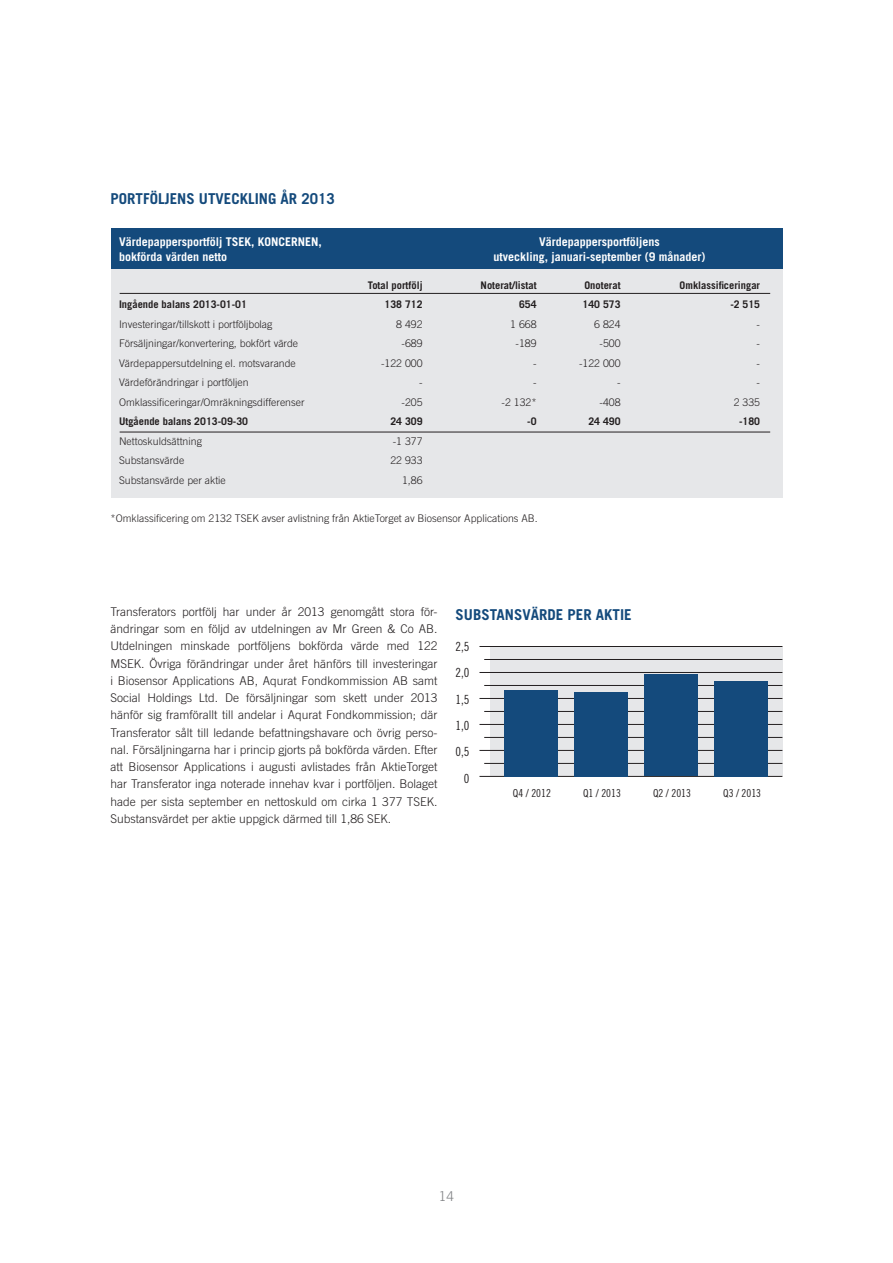
<style>
.page{position:relative;width:893px;height:1263px;background:#fff}
.page>*{position:absolute;margin:0;border:0;box-sizing:border-box;transform-origin:0 0}
.Rubrik_2{font:700 15px "Trade Gothic";color:#144a7c}
.t1{font:300 13.5px "Trade Gothic";color:#808285}
.t2{font:12.6px/26.2px "Trade Gothic Cond Eighteen";color:#231f20;text-align:right}
.Punkter{font:300 12px/17.2px "Trade Gothic";color:#231f20;text-align:justify}
.Bröd1_indrag{font:700 12px "Trade Gothic";color:#fff}
.t3{font:10.95px "Trade Gothic Cond Eighteen";color:#231f20}
.Bröd1_indrag-2{font:300 10.5px "Trade Gothic";color:#231f20}
.Bröd1_indrag-3{font:700 10.5px "Trade Gothic";color:#231f20}
.Punkter-2{font:300 10.5px "Trade Gothic";color:#231f20}
</style>
<div class="page">
<div style="left:111px;top:248px;width:671px;height:250px;background:#e6e7e9"></div>
<div style="left:111px;top:229px;width:671px;height:40px;background:#144a7c"></div>
<hr style="left:120px;top:293px;width:650px;height:1px;background:#231f20">
<hr style="left:120px;top:432px;width:650px;height:1px;background:#231f20">
<div style="left:490px;top:646px;width:292px;height:130px;background:#e6e7e9"></div>
<hr style="left:479px;top:672px;width:303px;height:1px;background:#231f20">
<hr style="left:479px;top:698px;width:303px;height:1px;background:#231f20">
<hr style="left:479px;top:646px;width:303px;height:1px;background:#231f20">
<hr style="left:479px;top:724px;width:303px;height:1px;background:#231f20">
<hr style="left:479px;top:750px;width:303px;height:1px;background:#231f20">
<hr style="left:479px;top:776px;width:303px;height:1px;background:#231f20">
<hr style="left:484px;top:659px;width:298px;height:1px;background:#231f20">
<hr style="left:484px;top:685px;width:298px;height:1px;background:#231f20">
<hr style="left:484px;top:711px;width:298px;height:1px;background:#231f20">
<hr style="left:484px;top:737px;width:298px;height:1px;background:#231f20">
<hr style="left:484px;top:763px;width:298px;height:1px;background:#231f20">
<div style="left:504px;top:690px;width:54px;height:86px;background:#144a7c"></div>
<div style="left:574px;top:692px;width:54px;height:84px;background:#144a7c"></div>
<div style="left:714px;top:681px;width:54px;height:95px;background:#144a7c"></div>
<div style="left:644px;top:674px;width:54px;height:102px;background:#144a7c"></div>
<p class="Rubrik_2" style="left:111px;top:190px;width:226px">PORTFÖLJENS UTVECKLING ÅR 2013</p>
<p class="Bröd1_indrag" style="left:119px;top:234px;width:204px">Värdepappersportfölj TSEK, KONCERNEN,</p>
<p class="Bröd1_indrag" style="left:539px;top:234px;width:122px">Värdepappersportföljens</p>
<p class="Bröd1_indrag" style="left:119px;top:249px;width:109px">bokförda värden netto</p>
<p class="Bröd1_indrag" style="left:494px;top:249px;width:213px">utveckling, januari-september (9 månader)</p>
<p class="Bröd1_indrag-3" style="left:368px;top:279px;width:56px">Total portfölj</p>
<p class="Bröd1_indrag-3" style="left:481px;top:279px;width:58px">Noterat/listat</p>
<p class="Bröd1_indrag-3" style="left:584px;top:279px;width:38px">Onoterat</p>
<p class="Bröd1_indrag-3" style="left:680px;top:279px;width:82px">Omklassificeringar</p>
<p class="Bröd1_indrag-3" style="left:119px;top:298px;width:129px">Ingående balans 2013-01-01</p>
<p class="Bröd1_indrag-3" style="left:385px;top:298px;width:39px">138 712</p>
<p class="Bröd1_indrag-3" style="left:519px;top:298px;width:19px">654</p>
<p class="Bröd1_indrag-3" style="left:583px;top:298px;width:39px">140 573</p>
<p class="Bröd1_indrag-3" style="left:730px;top:298px;width:31px">-2 515</p>
<p class="Bröd1_indrag-2" style="left:119px;top:318px;width:155px">Investeringar/tillskott i portföljbolag</p>
<p class="Bröd1_indrag-2" style="left:396px;top:318px;width:28px">8 492</p>
<p class="Bröd1_indrag-2" style="left:510px;top:318px;width:28px">1 668</p>
<p class="Bröd1_indrag-2" style="left:594px;top:318px;width:28px">6 824</p>
<p class="Bröd1_indrag-2" style="left:757px;top:318px;width:5px">-</p>
<p class="Bröd1_indrag-2" style="left:119px;top:337px;width:181px">Försäljningar/konvertering, bokfört värde</p>
<p class="Bröd1_indrag-2" style="left:402px;top:337px;width:23px">-689</p>
<p class="Bröd1_indrag-2" style="left:516px;top:337px;width:23px">-189</p>
<p class="Bröd1_indrag-2" style="left:600px;top:337px;width:23px">-500</p>
<p class="Bröd1_indrag-2" style="left:757px;top:337px;width:5px">-</p>
<p class="Bröd1_indrag-2" style="left:119px;top:357px;width:178px">Värdepappersutdelning el. motsvarande</p>
<p class="Bröd1_indrag-2" style="left:381px;top:357px;width:43px">-122 000</p>
<p class="Bröd1_indrag-2" style="left:533px;top:357px;width:5px">-</p>
<p class="Bröd1_indrag-2" style="left:579px;top:357px;width:43px">-122 000</p>
<p class="Bröd1_indrag-2" style="left:757px;top:357px;width:5px">-</p>
<p class="Bröd1_indrag-2" style="left:119px;top:376px;width:131px">Värdeförändringar i portföljen</p>
<p class="Bröd1_indrag-2" style="left:419px;top:376px;width:5px">-</p>
<p class="Bröd1_indrag-2" style="left:533px;top:376px;width:5px">-</p>
<p class="Bröd1_indrag-2" style="left:617px;top:376px;width:5px">-</p>
<p class="Bröd1_indrag-2" style="left:757px;top:376px;width:5px">-</p>
<p class="Bröd1_indrag-2" style="left:119px;top:396px;width:187px">Omklassificeringar/Omräkningsdifferenser</p>
<p class="Bröd1_indrag-2" style="left:402px;top:396px;width:23px">-205</p>
<p class="Bröd1_indrag-2" style="left:502px;top:396px;width:37px">-2 132*</p>
<p class="Bröd1_indrag-2" style="left:600px;top:396px;width:23px">-408</p>
<p class="Bröd1_indrag-2" style="left:734px;top:396px;width:28px">2 335</p>
<p class="Bröd1_indrag-3" style="left:119px;top:415px;width:130px">Utgående balans 2013-09-30</p>
<p class="Bröd1_indrag-3" style="left:390px;top:415px;width:34px">24 309</p>
<p class="Bröd1_indrag-3" style="left:527px;top:415px;width:11px">-0</p>
<p class="Bröd1_indrag-3" style="left:588px;top:415px;width:34px">24 490</p>
<p class="Bröd1_indrag-3" style="left:739px;top:415px;width:23px">-180</p>
<p class="Bröd1_indrag-2" style="left:119px;top:435px;width:84px">Nettoskuldsättning</p>
<p class="Bröd1_indrag-2" style="left:393px;top:435px;width:31px">-1 377</p>
<p class="Bröd1_indrag-2" style="left:119px;top:454px;width:67px">Substansvärde</p>
<p class="Bröd1_indrag-2" style="left:390px;top:454px;width:34px">22 933</p>
<p class="Bröd1_indrag-2" style="left:119px;top:474px;width:108px">Substansvärde per aktie</p>
<p class="Bröd1_indrag-2" style="left:402px;top:474px;width:22px">1,86</p>
<p class="Punkter-2" style="left:111px;top:512px;width:429px">*Omklassificering om 2132 TSEK avser avlistning från AktieTorget av Biosensor Applications AB.</p>
<p class="Punkter" style="left:111px;top:603px;width:328px">Transferators portfölj har under år 2013 genomgått stora för&shy;ändringar som en följd av utdelningen av Mr Green &amp; Co AB.<br>Utdelningen minskade portföljens bokförda värde med 122<br>MSEK. Övriga förändringar under året hänförs till investeringar i Biosensor Applications AB, Aqurat Fondkommission AB samt Social Holdings Ltd. De försäljningar som skett under 2013 hänför sig framförallt till andelar i Aqurat Fondkommission; där Transferator sålt till ledande befattningshavare och övrig perso&shy;nal. Försäljningarna har i princip gjorts på bokförda värden. Efter att Biosensor Applications i augusti avlistades från AktieTorget har Transferator inga noterade innehav kvar i portföljen. Bolaget hade per sista september en nettoskuld om cirka 1 377 TSEK.<br>Substansvärdet per aktie uppgick därmed till 1,86 SEK.</p>
<p class="Rubrik_2" style="left:455px;top:605px;width:178px">SUBSTANSVÄRDE PER AKTIE</p>
<p class="t2" style="left:455px;top:633px;width:15px">2,5<br>2,0<br>1,5<br>1,0<br>0,5<br>0</p>
<p class="t3" style="left:513px;top:787px;width:39px">Q4 / 2012</p>
<p class="t3" style="left:583px;top:787px;width:39px">Q1 / 2013</p>
<p class="t3" style="left:653px;top:787px;width:39px">Q2 / 2013</p>
<p class="t3" style="left:723px;top:787px;width:39px">Q3 / 2013</p>
<p class="t1" style="left:439px;top:1188px;width:17px">14</p>
</div>
